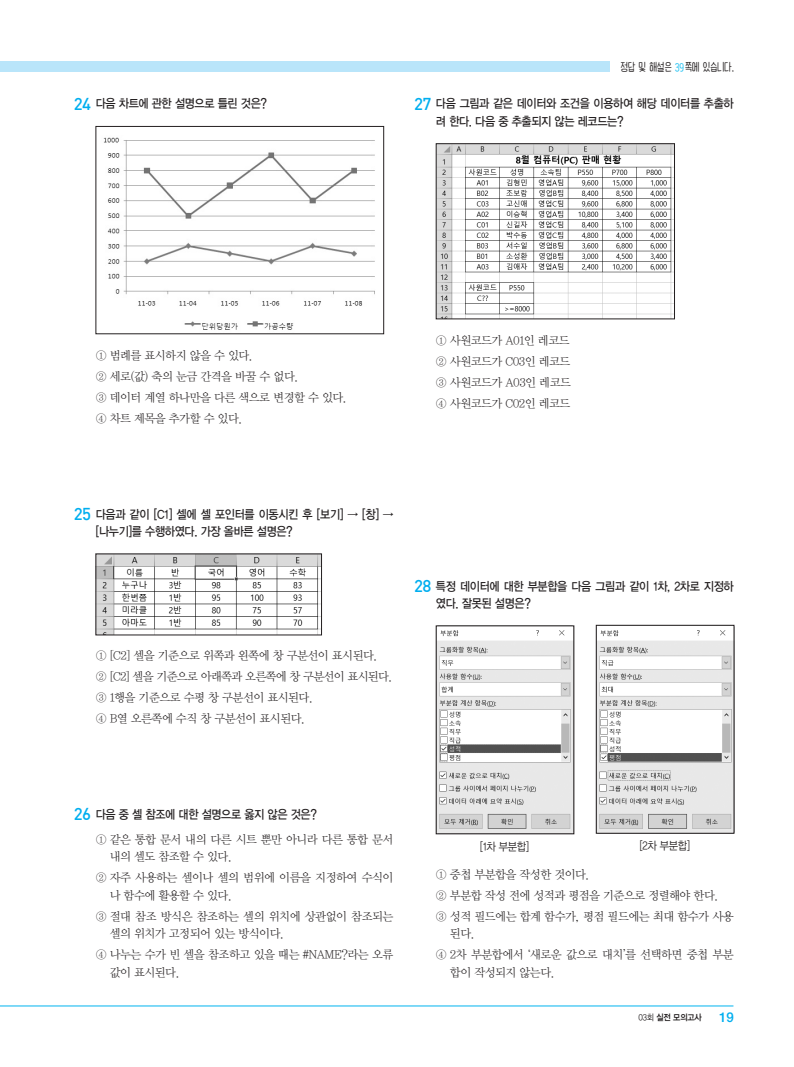
<style>
.page{position:relative;width:794px;height:1067px;background:#fff}
.page>*{position:absolute;margin:0;border:0;box-sizing:border-box;transform-origin:0 0}
.t1{font:500 16.88px "DIN";letter-spacing:-.025em;color:#00aeef}
.t2{font:500 13.5px "Helvetica Neue LT Std";color:#00aeef}
.t3{font:12.25px/17.5px "YDVYGO Std 13";letter-spacing:-.03em;color:#231f20;scale:.9 1}
.t4{font:11.88px/21px "YDVY Mj O Std 12";letter-spacing:-.045em;color:#231f20}
.t5{font:11.25px "YDVYGO Std 12";letter-spacing:-.03em;color:#231f20;scale:.9 1}
.t6{font:10.62px "Ownglyph Youn Namsup";color:#231f20}
.t7{font:8.75px "YDVYGO Std 14";letter-spacing:-.02em;color:#231f20;scale:.9 1}
.s1{color:#2bc4f3}
.s2{font-family:"YDVYGO Std 12"}
</style>
<div class="page">
<hr style="left:0;top:1005px;width:733px;height:1px;background:#00b3ef">
<div style="left:7px;top:61px;width:602px;height:11px;background:#b9e5fa"></div>
<div style="left:0;top:61px;width:7px;height:11px;background:#b9e5fa"></div>
<img style="left:438px;top:145px;width:234px;height:172px">
<div style="left:436px;top:143px;width:238px;height:176px;border:1px solid #231f20"></div>
<img style="left:103px;top:137px;width:272px;height:193px">
<div style="left:96px;top:126px;width:288px;height:208px;border:1px solid #231f20"></div>
<img style="left:98px;top:556px;width:222px;height:77px">
<img style="left:438px;top:630px;width:134px;height:202px">
<div style="left:436px;top:625px;width:138px;height:209px;border:1px solid #231f20"></div>
<img style="left:598px;top:630px;width:134px;height:201px">
<div style="left:596px;top:625px;width:138px;height:208px;border:1px solid #231f20"></div>
<p class="t6" style="left:621px;top:61px;width:114px">정답 및 해설은 <span class="s1">39</span>쪽에 있습니다.</p>
<h1 class="t1" style="left:74px;top:93px;width:19px">24</h1>
<p class="t3" style="left:96px;top:95px;width:192px">다음 차트에 관한 설명으로 틀린 것은?</p>
<h1 class="t1" style="left:414px;top:93px;width:19px">27</h1>
<p class="t3" style="left:436px;top:95px;width:332px">다음 그림과 같은 데이터와 조건을 이용하여 해당 데이터를 추출하 려 한다. 다음 중 추출되지 않는 레코드는?</p>
<p class="t4" style="left:96px;top:345px;width:253px">① 범례를 표시하지 않을 수 있다.<br>② 세로(값) 축의 눈금 간격을 바꿀 수 없다.<br>③ 데이터 계열 하나만을 다른 색으로 변경할 수 있다.<br>④ 차트 제목을 추가할 수 있다.</p>
<p class="t4" style="left:436px;top:330px;width:137px;text-align:justify">① 사원코드가 A01인 레코드 ② 사원코드가 C03인 레코드 ③ 사원코드가 A03인 레코드 ④ 사원코드가 C02인 레코드</p>
<h1 class="t1" style="left:74px;top:503px;width:19px">25</h1>
<p class="t3" style="left:96px;top:506px;width:332px">다음과 같이 [C1] 셀에 셀 포인터를 이동시킨 후 [보기] → [창] → [나누기]를 수행하였다. 가장 올바른 설명은?</p>
<p class="t4" style="left:96px;top:645px;width:299px">① [C2] 셀을 기준으로 위쪽과 왼쪽에 창 구분선이 표시된다.<br>② [C2] 셀을 기준으로 아래쪽과 오른쪽에 창 구분선이 표시된다.<br>③ 1행을 기준으로 수평 창 구분선이 표시된다.<br>④ B열 오른쪽에 수직 창 구분선이 표시된다.</p>
<h1 class="t1" style="left:414px;top:575px;width:19px">28</h1>
<p class="t3" style="left:436px;top:577px;width:332px">특정 데이터에 대한 부분합을 다음 그림과 같이 1차, 2차로 지정하 였다. 잘못된 설명은?</p>
<h1 class="t1" style="left:74px;top:803px;width:19px">26</h1>
<p class="t3" style="left:96px;top:806px;width:247px">다음 중 셀 참조에 대한 설명으로 옳지 않은 것은?</p>
<p class="t4" style="left:110px;top:830px;width:285px;line-height:17.5px;text-indent:-14px">① 같은 통합 문서 내의 다른 시트 뿐만 아니라 다른 통합 문서 내의 셀도 참조할 수 있다.</p>
<p class="t4" style="left:110px;top:869px;width:285px;line-height:17.5px;text-indent:-14px">② 자주 사용하는 셀이나 셀의 범위에 이름을 지정하여 수식이 나 함수에 활용할 수 있다.</p>
<p class="t4" style="left:110px;top:907px;width:285px;line-height:17.5px;text-indent:-14px">③ 절대 참조 방식은 참조하는 셀의 위치에 상관없이 참조되는 셀의 위치가 고정되어 있는 방식이다.</p>
<p class="t4" style="left:110px;top:946px;width:285px;line-height:17.5px;text-indent:-14px">④ 나누는 수가 빈 셀을 참조하고 있을 때는 #NAME?라는 오류 값이 표시된다.</p>
<p class="t5" style="left:480px;top:841px;width:56px">[1차 부분합]</p>
<p class="t5" style="left:639px;top:840px;width:57px">[2차 부분합]</p>
<p class="t4" style="left:436px;top:863px;width:299px">① 중첩 부분합을 작성한 것이다.<br>② 부분합 작성 전에 성적과 평점을 기준으로 정렬해야 한다.<br>③ 성적 필드에는 합계 함수가, 평점 필드에는 최대 함수가 사용</p>
<p class="t4" style="left:436px;top:923px;width:299px;text-indent:14px">된다.<br>④ 2차 부분합에서 ‘새로운 값으로 대치’를 선택하면 중첩 부분</p>
<p class="t4" style="left:450px;top:962px;width:107px">합이 작성되지 않는다.</p>
<p class="t7" style="left:638px;top:1013px;width:72px"><span class="s2">03회</span> 실전 모의고사</p>
<p class="t2" style="left:719px;top:1009px;width:16px">19</p>
</div>
